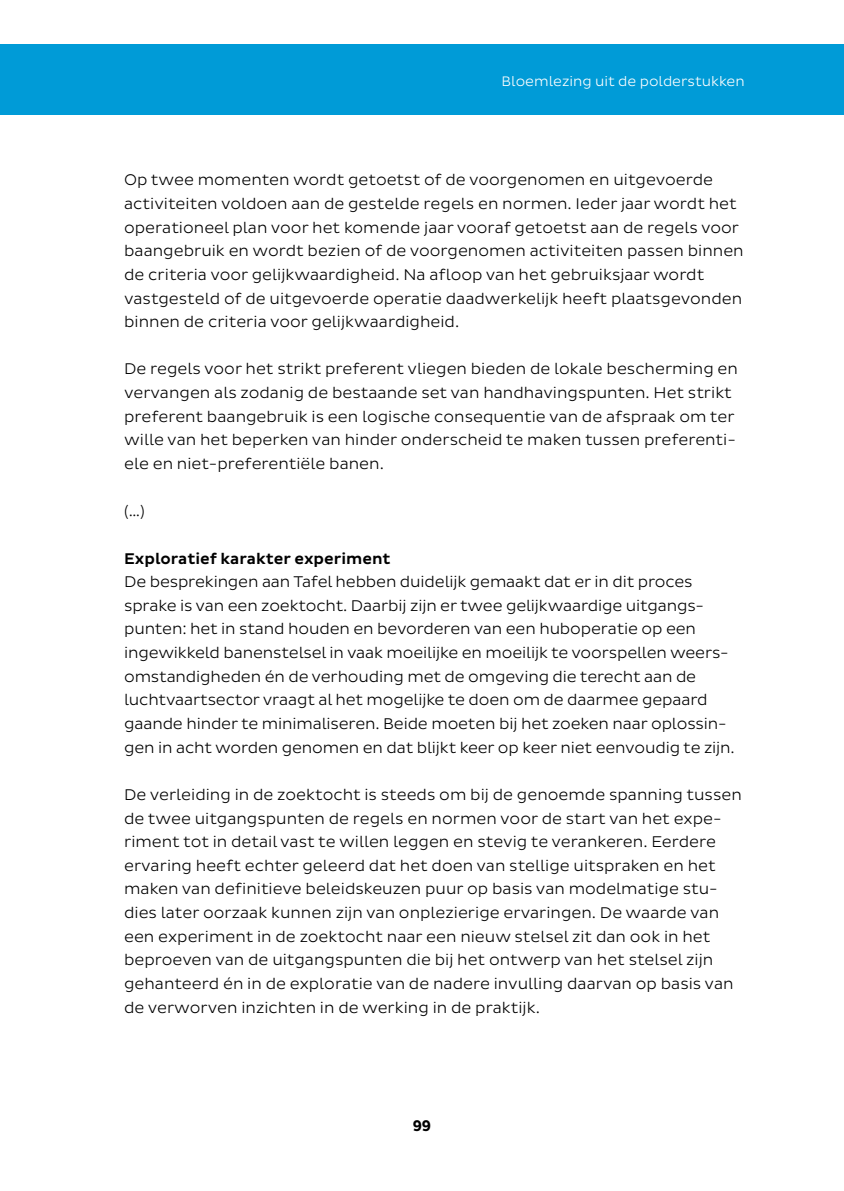
<style>
.page{position:relative;width:844px;height:1191px;background:#fff}
.page>*{position:absolute;margin:0;border:0;box-sizing:border-box;transform-origin:0 0}
.t1{font:300 15.75px/23.6px "Pluto Sans";color:#000}
.t2{font:500 15.75px "Pluto Sans";color:#000}
.t3{font:700 15.75px "Pluto Sans Cond";color:#000}
.t4{font:300 14px "Pluto Sans";color:#fff}
</style>
<div class="page">
<div style="left:0;top:44px;width:843px;height:70px;background:#009bd7"></div>
<p class="t4" style="left:501px;top:73px;width:244px">Bloemlezing uit de polderstukken</p>
<p class="t1" style="left:124px;top:168px;width:621px">Op twee momenten wordt getoetst of de voorgenomen en uitgevoerde activiteiten voldoen aan de gestelde regels en normen. Ieder jaar wordt het operationeel plan voor het komende jaar vooraf getoetst aan de regels voor baangebruik en wordt bezien of de voorgenomen activiteiten passen binnen de criteria voor gelijkwaardigheid. Na afloop van het gebruiksjaar wordt vastgesteld of de uitgevoerde operatie daadwerkelijk heeft plaatsgevonden binnen de criteria voor gelijkwaardigheid.</p>
<p class="t1" style="left:124px;top:357px;width:615px">De regels voor het strikt preferent vliegen bieden de lokale bescherming en vervangen als zodanig de bestaande set van handhavingspunten. Het strikt preferent baangebruik is een logische consequentie van de afspraak om ter wille van het beperken van hinder onderscheid te maken tussen preferenti&shy;ële en niet-preferentiële banen.</p>
<p class="t1" style="left:124px;top:499px;width:22px">(…)</p>
<p class="t2" style="left:124px;top:549px;width:268px">Exploratief karakter experiment</p>
<p class="t1" style="left:124px;top:570px;width:612px">De besprekingen aan Tafel hebben duidelijk gemaakt dat er in dit proces sprake is van een zoektocht. Daarbij zijn er twee gelijkwaardige uitgangs&shy;punten: het in stand houden en bevorderen van een huboperatie op een ingewikkeld banenstelsel in vaak moeilijke en moeilijk te voorspellen weers&shy;omstandigheden én de verhouding met de omgeving die terecht aan de luchtvaartsector vraagt al het mogelijke te doen om de daarmee gepaard gaande hinder te minimaliseren. Beide moeten bij het zoeken naar oplossin&shy;gen in acht worden genomen en dat blijkt keer op keer niet eenvoudig te zijn.</p>
<p class="t1" style="left:124px;top:783px;width:619px">De verleiding in de zoektocht is steeds om bij de genoemde spanning tussen de twee uitgangspunten de regels en normen voor de start van het expe&shy;riment tot in detail vast te willen leggen en stevig te verankeren. Eerdere ervaring heeft echter geleerd dat het doen van stellige uitspraken en het maken van definitieve beleidskeuzen puur op basis van modelmatige stu&shy;dies later oorzaak kunnen zijn van onplezierige ervaringen. De waarde van een experiment in de zoektocht naar een nieuw stelsel zit dan ook in het beproeven van de uitgangspunten die bij het ontwerp van het stelsel zijn gehanteerd én in de exploratie van de nadere invulling daarvan op basis van de verworven inzichten in de werking in de praktijk.</p>
<p class="t3" style="left:412px;top:1116px;width:20px">99</p>
</div>
